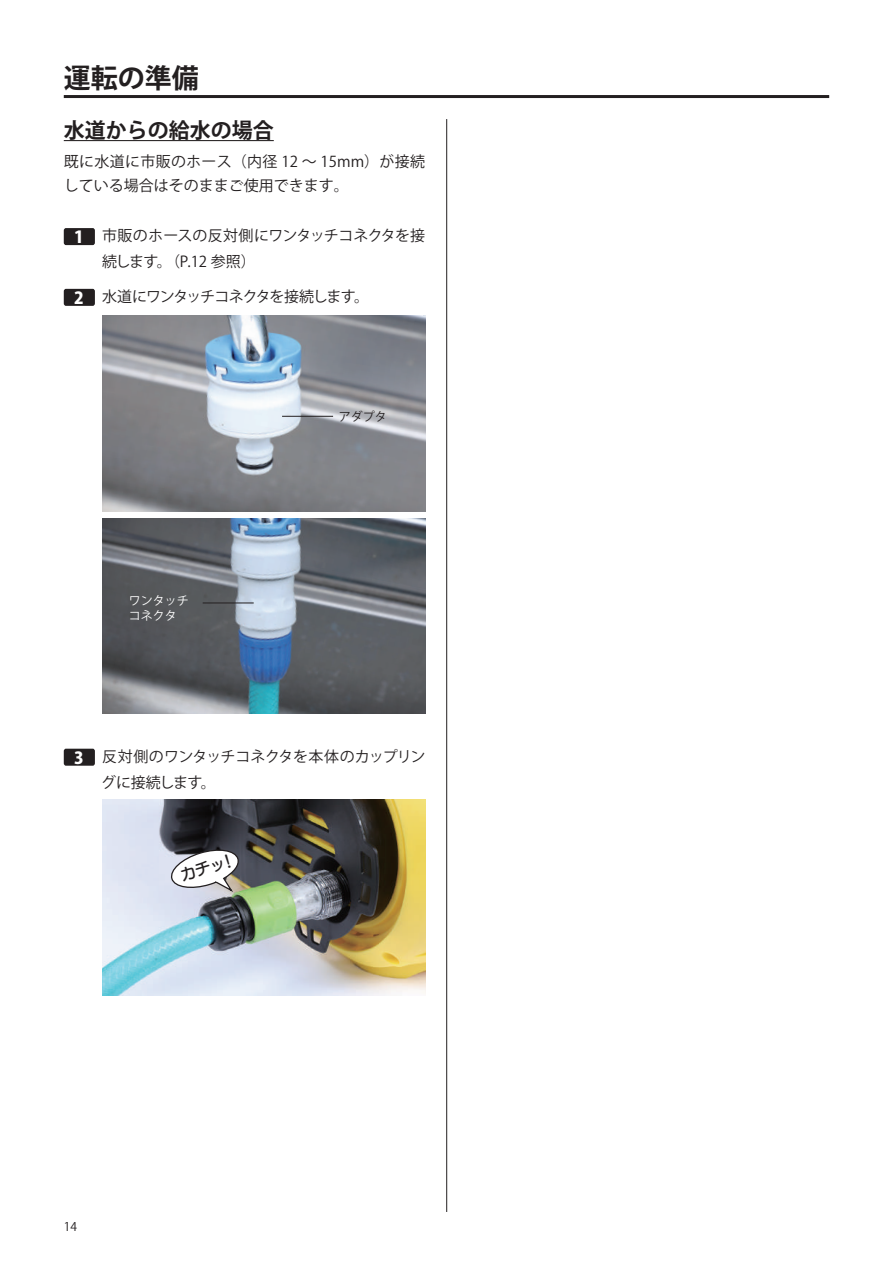
<style>
.page{position:relative;width:893px;height:1263px;background:#fff}
.page>*{position:absolute;margin:0;border:0;box-sizing:border-box;transform-origin:0 0}
.t1{font:700 27px "Koz Go Pro";color:#231f20}
.t2{font:700 21px "Koz Go Pr 6 N";color:#231f20}
.t3{font:15.45px "UD Marugo Large Pr 6 N DB";color:#231f20}
.t4{font:15px/24px "Koz Go Pr 6 N";color:#231f20}
.t5{font:15px/26px "Koz Go Pr 6 N";letter-spacing:-.025em;color:#231f20}
.t6{font:15px "Koz Go Pr 6 N";letter-spacing:-.07em;color:#231f20}
.t7{font:12px/15px "Koz Go Pr 6 N";color:#fff}
.t8{font:12px "Koz Go Pr 6 N";color:#231f20}
.t9{font:12px "Koz Go Pro";color:#231f20}
.s1{font-family:"Koz Go Pro";font-weight:800;font-size:16.5px;color:#fff}
</style>
<div class="page">
<hr style="left:446px;top:119px;width:1px;height:1093px;background:#231f20">
<hr style="left:64px;top:95px;width:765px;height:3px;background:#231f20">
<hr style="left:64px;top:140px;width:210px;height:1px;background:#231f20">
<div style="left:64px;top:228px;width:31px;height:17px;background:#231f20;border-radius:2px"></div>
<div style="left:64px;top:289px;width:31px;height:17px;background:#231f20;border-radius:2px"></div>
<img style="left:102px;top:316px;width:323px;height:195px">
<hr style="left:282px;top:416px;width:51px;height:1px;background:#231f20">
<img style="left:102px;top:518px;width:323px;height:196px">
<hr style="left:203px;top:603px;width:51px;height:1px;background:#231f20">
<div style="left:64px;top:749px;width:31px;height:17px;background:#231f20;border-radius:2px"></div>
<img style="left:102px;top:800px;width:323px;height:195px">
<svg style="left:169px;top:847px;width:80px;height:47px"></svg>
<h1 class="t1" style="left:64px;top:60px;width:136px">運転の準備</h1>
<h2 class="t2" style="left:64px;top:118px;width:211px">水道からの給水の場合</h2>
<p class="t4" style="left:64px;top:149px;width:363px">既に水道に市販のホース（内径 12 ～ 15mm）が接続している場合はそのままご使用できます。</p>
<p class="t4" style="left:102px;top:223px;width:325px;line-height:26px;text-indent:-28px"><span class="s1">1</span> 市販のホースの反対側にワンタッチコネクタを接続します。（P.12 参照）</p>
<p class="t6" style="left:74px;top:288px;width:297px"><span class="s1">2</span> 水道にワンタッチコネクタを接続します。</p>
<p class="t7" style="left:129px;top:594px;width:61px">ワンタッチコネクタ</p>
<p class="t8" style="left:339px;top:410px;width:49px">アダプタ</p>
<p class="t5" style="left:101px;top:744px;width:326px;text-indent:-27px"><span class="s1">3</span> 反対側のワンタッチコネクタを本体のカップリングに接続します。</p>
<p class="t3" style="left:178px;top:867px;width:59px;rotate:-17deg">カチッ！</p>
<p class="t9" style="left:64px;top:1219px;width:15px">14</p>
</div>
